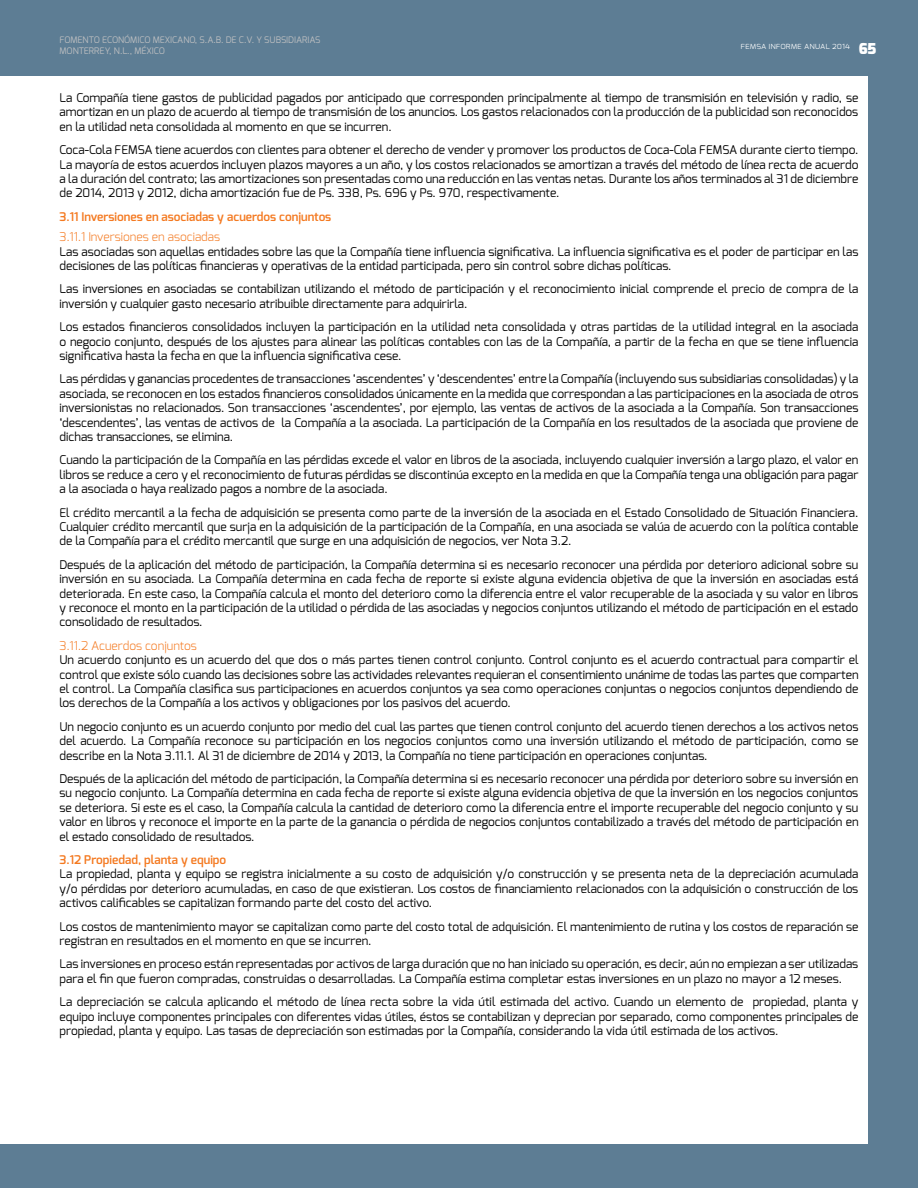
<style>
.page{position:relative;width:918px;height:1188px;background:#5d7d94}
.page>*{position:absolute;margin:0;border:0;box-sizing:border-box;transform-origin:0 0}
.t1{font:900 15px "Exo";color:#fff}
.t2{font:12px/14.4px "Exo";color:#000;text-align:justify}
.t3{font:600 12px "Exo";color:#f47920}
.t4{font:300 12px "Exo";color:#f47920}
.t5{font:9px/10.8px "Exo";color:#bcbec0}
.t6{font:300 9px "Exo";color:#fff}
</style>
<div class="page">
<div style="left:0;top:77px;width:868px;height:1067px;background:#fff"></div>
<p class="t5" style="left:60px;top:35px;width:262px">FOMENTO ECONÓMICO MEXICANO, S.A.B. DE C.V. Y SUBSIDIARIAS<br>MONTERREY, N.L., MÉXICO</p>
<p class="t6" style="left:740px;top:40px;width:111px">femsa informe anual 2014</p>
<p class="t2" style="left:60px;top:90px;width:800px">La Compañía tiene gastos de publicidad pagados por anticipado que corresponden principalmente al tiempo de transmisión en televisión y radio, se amortizan en un plazo de acuerdo al tiempo de transmisión de los anuncios. Los gastos relacionados con la producción de la publicidad son reconocidos en la utilidad neta consolidada al momento en que se incurren.</p>
<p class="t2" style="left:60px;top:143px;width:800px">Coca-Cola FEMSA tiene acuerdos con clientes para obtener el derecho de vender y promover los productos de Coca-Cola FEMSA durante cierto tiempo.<br>La mayoría de estos acuerdos incluyen plazos mayores a un año, y los costos relacionados se amortizan a través del método de línea recta de acuerdo a la duración del contrato; las amortizaciones son presentadas como una reducción en las ventas netas. Durante los años terminados al 31 de diciembre de 2014, 2013 y 2012, dicha amortización fue de Ps. 338, Ps. 696 y Ps. 970, respectivamente.</p>
<p class="t3" style="left:60px;top:209px;width:273px">3.11 Inversiones en asociadas y acuerdos conjuntos</p>
<p class="t4" style="left:60px;top:229px;width:162px">3.11.1 Inversiones en asociadas</p>
<p class="t2" style="left:60px;top:244px;width:800px">Las asociadas son aquellas entidades sobre las que la Compañía tiene influencia significativa. La influencia significativa es el poder de participar en las decisiones de las políticas financieras y operativas de la entidad participada, pero sin control sobre dichas políticas.</p>
<p class="t2" style="left:60px;top:282px;width:800px">Las inversiones en asociadas se contabilizan utilizando el método de participación y el reconocimiento inicial comprende el precio de compra de la inversión y cualquier gasto necesario atribuible directamente para adquirirla.</p>
<p class="t2" style="left:60px;top:320px;width:800px">Los estados financieros consolidados incluyen la participación en la utilidad neta consolidada y otras partidas de la utilidad integral en la asociada o negocio conjunto, después de los ajustes para alinear las políticas contables con las de la Compañía, a partir de la fecha en que se tiene influencia significativa hasta la fecha en que la influencia significativa cese.</p>
<p class="t2" style="left:60px;top:372px;width:801px">Las pérdidas y ganancias procedentes de transacciones ‘ascendentes’ y ‘descendentes’ entre la Compañía (incluyendo sus subsidiarias consolidadas) y la asociada, se reconocen en los estados financieros consolidados únicamente en la medida que correspondan a las participaciones en la asociada de otros inversionistas no relacionados. Son transacciones ‘ascendentes’, por ejemplo, las ventas de activos de la asociada a la Compañía. Son transacciones ‘descendentes’, las ventas de activos de la Compañía a la asociada. La participación de la Compañía en los resultados de la asociada que proviene de dichas transacciones, se elimina.</p>
<p class="t2" style="left:60px;top:453px;width:801px">Cuando la participación de la Compañía en las pérdidas excede el valor en libros de la asociada, incluyendo cualquier inversión a largo plazo, el valor en libros se reduce a cero y el reconocimiento de futuras pérdidas se discontinúa excepto en la medida en que la Compañía tenga una obligación para pagar a la asociada o haya realizado pagos a nombre de la asociada.</p>
<p class="t2" style="left:60px;top:505px;width:800px">El crédito mercantil a la fecha de adquisición se presenta como parte de la inversión de la asociada en el Estado Consolidado de Situación Financiera.<br>Cualquier crédito mercantil que surja en la adquisición de la participación de la Compañía, en una asociada se valúa de acuerdo con la política contable de la Compañía para el crédito mercantil que surge en una adquisición de negocios, ver Nota 3.2.</p>
<p class="t2" style="left:60px;top:557px;width:801px">Después de la aplicación del método de participación, la Compañía determina si es necesario reconocer una pérdida por deterioro adicional sobre su inversión en su asociada. La Compañía determina en cada fecha de reporte si existe alguna evidencia objetiva de que la inversión en asociadas está deteriorada. En este caso, la Compañía calcula el monto del deterioro como la diferencia entre el valor recuperable de la asociada y su valor en libros y reconoce el monto en la participación de la utilidad o pérdida de las asociadas y negocios conjuntos utilizando el método de participación en el estado consolidado de resultados.</p>
<p class="t4" style="left:60px;top:638px;width:139px">3.11.2 Acuerdos conjuntos</p>
<p class="t2" style="left:60px;top:653px;width:801px">Un acuerdo conjunto es un acuerdo del que dos o más partes tienen control conjunto. Control conjunto es el acuerdo contractual para compartir el control que existe sólo cuando las decisiones sobre las actividades relevantes requieran el consentimiento unánime de todas las partes que comparten el control. La Compañía clasifica sus participaciones en acuerdos conjuntos ya sea como operaciones conjuntas o negocios conjuntos dependiendo de los derechos de la Compañía a los activos y obligaciones por los pasivos del acuerdo.</p>
<p class="t2" style="left:60px;top:719px;width:801px">Un negocio conjunto es un acuerdo conjunto por medio del cual las partes que tienen control conjunto del acuerdo tienen derechos a los activos netos del acuerdo. La Compañía reconoce su participación en los negocios conjuntos como una inversión utilizando el método de participación, como se describe en la Nota 3.11.1. Al 31 de diciembre de 2014 y 2013, la Compañía no tiene participación en operaciones conjuntas.</p>
<p class="t2" style="left:60px;top:771px;width:801px">Después de la aplicación del método de participación, la Compañía determina si es necesario reconocer una pérdida por deterioro sobre su inversión en su negocio conjunto. La Compañía determina en cada fecha de reporte si existe alguna evidencia objetiva de que la inversión en los negocios conjuntos se deteriora. Si este es el caso, la Compañía calcula la cantidad de deterioro como la diferencia entre el importe recuperable del negocio conjunto y su valor en libros y reconoce el importe en la parte de la ganancia o pérdida de negocios conjuntos contabilizado a través del método de participación en el estado consolidado de resultados.</p>
<p class="t3" style="left:60px;top:852px;width:168px">3.12 Propiedad, planta y equipo</p>
<p class="t2" style="left:60px;top:867px;width:800px">La propiedad, planta y equipo se registra inicialmente a su costo de adquisición y/o construcción y se presenta neta de la depreciación acumulada y/o pérdidas por deterioro acumuladas, en caso de que existieran. Los costos de financiamiento relacionados con la adquisición o construcción de los activos calificables se capitalizan formando parte del costo del activo.</p>
<p class="t2" style="left:60px;top:919px;width:800px">Los costos de mantenimiento mayor se capitalizan como parte del costo total de adquisición. El mantenimiento de rutina y los costos de reparación se registran en resultados en el momento en que se incurren.</p>
<p class="t2" style="left:60px;top:957px;width:800px">Las inversiones en proceso están representadas por activos de larga duración que no han iniciado su operación, es decir, aún no empiezan a ser utilizadas para el fin que fueron compradas, construidas o desarrolladas. La Compañía estima completar estas inversiones en un plazo no mayor a 12 meses.</p>
<p class="t2" style="left:60px;top:995px;width:800px">La depreciación se calcula aplicando el método de línea recta sobre la vida útil estimada del activo. Cuando un elemento de propiedad, planta y equipo incluye componentes principales con diferentes vidas útiles, éstos se contabilizan y deprecian por separado, como componentes principales de propiedad, planta y equipo. Las tasas de depreciación son estimadas por la Compañía, considerando la vida útil estimada de los activos.</p>
<p class="t1" style="left:859px;top:39px;width:19px">65</p>
</div>
